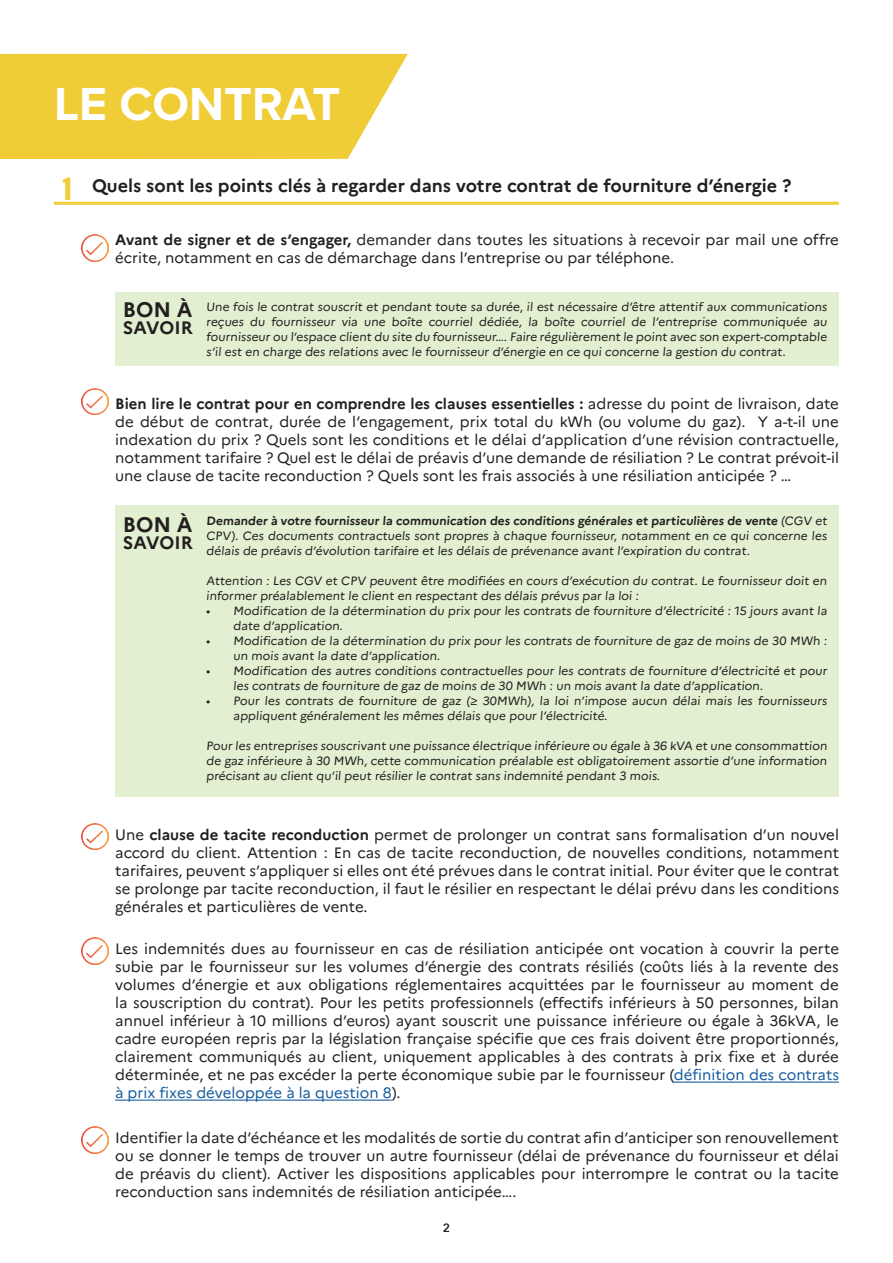
<style>
.page{position:relative;width:893px;height:1263px;background:#fff}
.page>*{position:absolute;margin:0;border:0;box-sizing:border-box;transform-origin:0 0}
.t1{font:700 48px "Proxima Nova";color:#fff}
.t2{font:30px "Silom";color:#efcd38}
.t3{font:700 21px "Marianne";color:#231f20}
.t4{font:700 18px "Marianne";color:#231f20}
.t5{font:15px/18px "Marianne";color:#231f20;text-align:justify}
.t6{font:12px/15px "Marianne";letter-spacing:-.02em;color:#231f20}
.t7{font:600 12px "Avenir Next";color:#231f20}
.s1{font-weight:700}
.s2{color:#175d9e}
</style>
<div class="page">
<div style="left:115px;top:292px;width:724px;height:74px;background:#e2efd0"></div>
<img style="left:82px;top:235px;width:26px;height:27px">
<div style="left:115px;top:506px;width:724px;height:291px;background:#e2efd0"></div>
<hr style="left:674px;top:1081px;width:165px;height:2px;background:#175d9e">
<hr style="left:115px;top:1099px;width:277px;height:2px;background:#175d9e">
<img style="left:82px;top:823px;width:26px;height:27px">
<img style="left:82px;top:937px;width:26px;height:27px">
<img style="left:82px;top:1127px;width:26px;height:26px">
<img style="left:0;top:53px;width:408px;height:105px">
<hr style="left:54px;top:202px;width:785px;height:3px;background:#efcd38">
<img style="left:82px;top:388px;width:26px;height:27px">
<h1 class="t1" style="left:54px;top:68px;width:288px">LE CONTRAT</h1>
<h2 class="t2" style="left:58px;top:172px;width:22px">1</h2>
<p class="t4" style="left:92px;top:175px;width:701px">Quels sont les points clés à regarder dans votre contrat de fourniture d’énergie ?</p>
<p class="t5" style="left:115px;top:230px;width:725px"><span class="s1">Avant de signer et de s’engager,</span> demander dans toutes les situations à recevoir par mail une offre écrite, notamment en cas de démarchage dans l’entreprise ou par téléphone.</p>
<h3 class="t3" style="left:123px;top:297px;width:71px">BON À</h3>
<p class="t4" style="left:123px;top:316px;width:72px">SAVOIR</p>
<p class="t6" style="left:206px;top:299px;width:624px;text-align:justify">Une fois le contrat souscrit et pendant toute sa durée, il est nécessaire d’être attentif aux communications reçues du fournisseur via une boîte courriel dédiée, la boîte courriel de l’entreprise communiquée au fournisseur ou l’espace client du site du fournisseur…. Faire régulièrement le point avec son expert-comptable s’il est en charge des relations avec le fournisseur d’énergie en ce qui concerne la gestion du contrat.</p>
<p class="t5" style="left:115px;top:394px;width:725px"><span class="s1">Bien lire le contrat pour en comprendre les clauses essentielles :</span> adresse du point de livraison, date de début de contrat, durée de l’engagement, prix total du kWh (ou volume du gaz). Y a-t-il une indexation du prix ? Quels sont les conditions et le délai d’application d’une révision contractuelle, notamment tarifaire ? Quel est le délai de préavis d’une demande de résiliation ? Le contrat prévoit-il une clause de tacite reconduction ? Quels sont les frais associés à une résiliation anticipée ? …</p>
<h3 class="t3" style="left:123px;top:512px;width:71px">BON À</h3>
<p class="t4" style="left:123px;top:531px;width:72px">SAVOIR</p>
<p class="t6" style="left:206px;top:514px;width:624px;text-align:justify"><span class="s1">Demander à votre fournisseur la communication des conditions générales et particulières de vente</span> (CGV et CPV). Ces documents contractuels sont propres à chaque fournisseur, notamment en ce qui concerne les délais de préavis d’évolution tarifaire et les délais de prévenance avant l’expiration du contrat.</p>
<p class="t6" style="left:206px;top:574px;width:624px">Attention : Les CGV et CPV peuvent être modifiées en cours d’exécution du contrat. Le fournisseur doit en informer préalablement le client en respectant des délais prévus par la loi :</p>
<p class="t6" style="left:233px;top:604px;width:597px;text-indent:-27px">• Modification de la détermination du prix pour les contrats de fourniture d’électricité : 15 jours avant la date d’application.</p>
<p class="t6" style="left:233px;top:634px;width:597px;text-indent:-27px">• Modification de la détermination du prix pour les contrats de fourniture de gaz de moins de 30 MWh : un mois avant la date d’application.</p>
<p class="t6" style="left:233px;top:664px;width:597px;text-indent:-27px">• Modification des autres conditions contractuelles pour les contrats de fourniture d’électricité et pour les contrats de fourniture de gaz de moins de 30 MWh : un mois avant la date d’application.</p>
<p class="t6" style="left:233px;top:694px;width:597px;text-indent:-27px">• Pour les contrats de fourniture de gaz (≥ 30MWh), la loi n’impose aucun délai mais les fournisseurs appliquent généralement les mêmes délais que pour l’électricité.</p>
<p class="t6" style="left:206px;top:739px;width:624px;text-align:justify">Pour les entreprises souscrivant une puissance électrique inférieure ou égale à 36 kVA et une consommattion de gaz inférieure à 30 MWh, cette communication préalable est obligatoirement assortie d’une information précisant au client qu’il peut résilier le contrat sans indemnité pendant 3 mois.</p>
<p class="t5" style="left:115px;top:825px;width:725px">Une <span class="s1">clause de tacite reconduction</span> permet de prolonger un contrat sans formalisation d’un nouvel accord du client. Attention : En cas de tacite reconduction, de nouvelles conditions, notamment tarifaires, peuvent s’appliquer si elles ont été prévues dans le contrat initial. Pour éviter que le contrat se prolonge par tacite reconduction, il faut le résilier en respectant le délai prévu dans les conditions générales et particulières de vente.</p>
<p class="t5" style="left:115px;top:940px;width:725px">Les indemnités dues au fournisseur en cas de résiliation anticipée ont vocation à couvrir la perte subie par le fournisseur sur les volumes d’énergie des contrats résiliés (coûts liés à la revente des volumes d’énergie et aux obligations réglementaires acquittées par le fournisseur au moment de la souscription du contrat). Pour les petits professionnels (effectifs inférieurs à 50 personnes, bilan annuel inférieur à 10 millions d’euros) ayant souscrit une puissance inférieure ou égale à 36kVA, le cadre européen repris par la législation française spécifie que ces frais doivent être proportionnés, clairement communiqués au client, uniquement applicables à des contrats à prix fixe et à durée déterminée, et ne pas excéder la perte économique subie par le fournisseur (<span class="s2">définition des contrats à prix fixes développée à la question 8</span>).</p>
<p class="t5" style="left:115px;top:1129px;width:725px">Identifier la date d’échéance et les modalités de sortie du contrat afin d’anticiper son renouvellement ou se donner le temps de trouver un autre fournisseur (délai de prévenance du fournisseur et délai de préavis du client). Activer les dispositions applicables pour interrompre le contrat ou la tacite reconduction sans indemnités de résiliation anticipée….</p>
<p class="t7" style="left:443px;top:1217px;width:9px">2</p>
</div>
